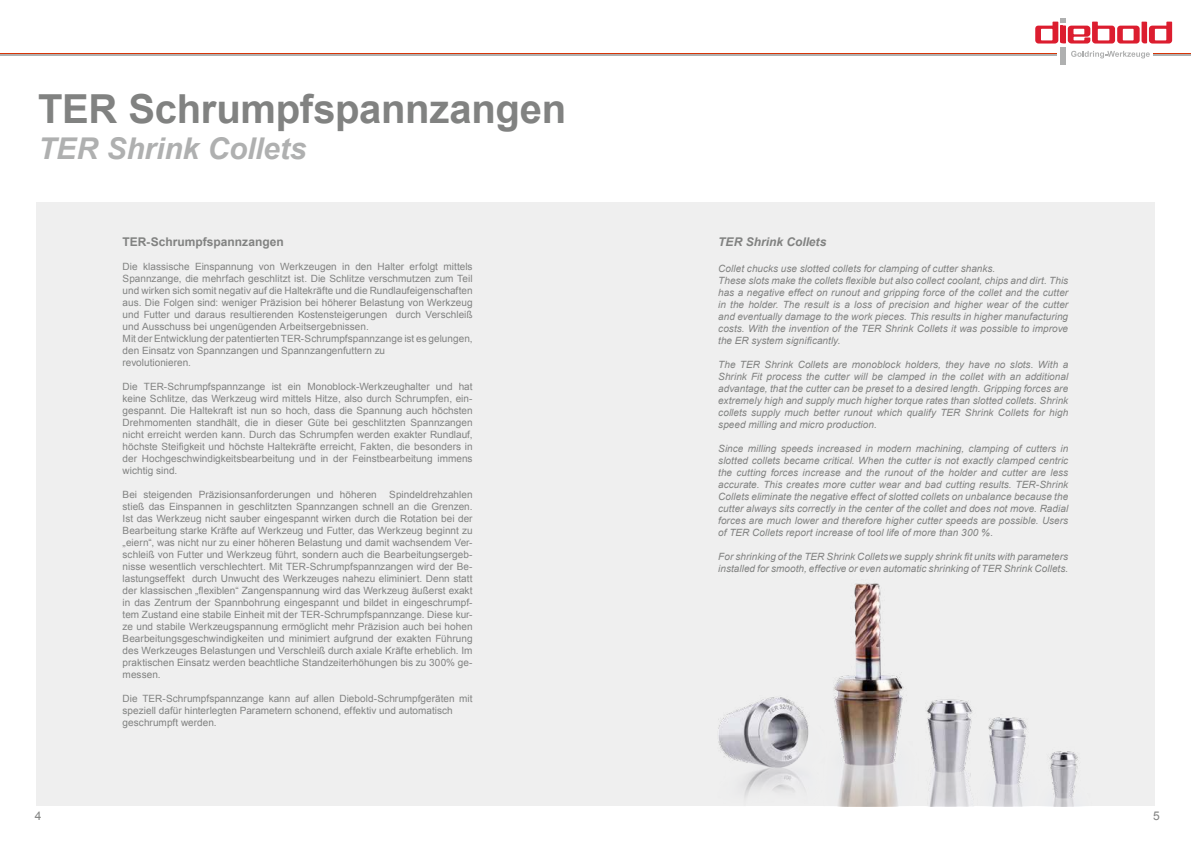
<style>
.page{position:relative;width:1191px;height:842px;background:#fff}
.page>*{position:absolute;margin:0;border:0;box-sizing:border-box;transform-origin:0 0}
.t1{font:700 40px "Arial";letter-spacing:-.01em;color:#818281}
.t2{font:italic 700 30px "Arial";letter-spacing:-.01em;color:#afb0b0}
.t3{font:700 12px "Arial";color:#818281}
.t4{font:italic 700 12px "Arial";color:#818281}
.t5{font:12px "Arial";color:#818281}
.t6{font:10px/12px "Arial";letter-spacing:.005em;color:#818281}
.t7{font:italic 10px/12px "Arial";color:#818281}
</style>
<div class="page">
<hr style="left:0;top:55px;width:1191px;height:1px;background:#afb0b0">
<hr style="left:0;top:53px;width:1191px;height:1px;background:#d83507">
<div style="left:1057px;top:12px;width:96px;height:60px;background:#fff"></div>
<div style="left:1060px;top:47px;width:6px;height:18px;background:#afb0b0"></div>
<svg style="left:1035px;top:18px;width:137px;height:26px"></svg>
<svg style="left:1071px;top:51px;width:78px;height:7px"></svg>
<div style="left:36px;top:203px;width:1119px;height:603px;background:#efefef"></div>
<img style="left:718px;top:583px;width:360px;height:223px">
<h1 class="t1" style="left:38px;top:82px;width:529px">TER Schrumpfspannzangen</h1>
<h2 class="t2" style="left:38px;top:128px;width:270px">TER Shrink Collets</h2>
<p class="t3" style="left:123px;top:233px;width:163px">TER-Schrumpfspannzangen</p>
<p class="t6" style="left:123px;top:260px;width:351px">Die klassische Einspannung von Werkzeugen in den Halter erfolgt mittels Spannzange, die mehrfach geschlitzt ist. Die Schlitze verschmutzen zum Teil und wirken sich somit negativ auf die Haltekräfte und die Rundlaufeigenschaften aus. Die Folgen sind: weniger Präzision bei höherer Belastung von Werkzeug und Futter und daraus resultierenden Kostensteigerungen durch Verschleiß und Ausschuss bei ungenügenden Arbeitsergebnissen.<br>Mit der Entwicklung der patentierten TER-Schrumpfspannzange ist es gelungen, den Einsatz von Spannzangen und Spannzangenfuttern zu<br>revolutionieren.</p>
<p class="t6" style="left:123px;top:380px;width:351px;text-align:justify">Die TER-Schrumpfspannzange ist ein Monoblock-Werkzeughalter und hat keine Schlitze, das Werkzeug wird mittels Hitze, also durch Schrumpfen, ein&shy;gespannt. Die Haltekraft ist nun so hoch, dass die Spannung auch höchsten Drehmomenten standhält, die in dieser Güte bei geschlitzten Spannzangen nicht erreicht werden kann. Durch das Schrumpfen werden exakter Rundlauf, höchste Steifigkeit und höchste Haltekräfte erreicht, Fakten, die besonders in der Hochgeschwindigkeitsbearbeitung und in der Feinstbearbeitung immens wichtig sind.</p>
<p class="t6" style="left:123px;top:488px;width:351px;text-align:justify">Bei steigenden Präzisionsanforderungen und höheren Spindeldrehzahlen stieß das Einspannen in geschlitzten Spannzangen schnell an die Grenzen.<br>Ist das Werkzeug nicht sauber eingespannt wirken durch die Rotation bei der Bearbeitung starke Kräfte auf Werkzeug und Futter, das Werkzeug beginnt zu „eiern“, was nicht nur zu einer höheren Belastung und damit wachsendem Ver&shy;schleiß von Futter und Werkzeug führt, sondern auch die Bearbeitungsergeb&shy;nisse wesentlich verschlechtert. Mit TER-Schrumpfspannzangen wird der Be&shy;lastungseffekt durch Unwucht des Werkzeuges nahezu eliminiert. Denn statt der klassischen „flexiblen“ Zangenspannung wird das Werkzeug äußerst exakt in das Zentrum der Spannbohrung eingespannt und bildet in eingeschrumpf&shy;tem Zustand eine stabile Einheit mit der TER-Schrumpfspannzange. Diese kur&shy;ze und stabile Werkzeugspannung ermöglicht mehr Präzision auch bei hohen Bearbeitungsgeschwindigkeiten und minimiert aufgrund der exakten Führung des Werkzeuges Belastungen und Verschleiß durch axiale Kräfte erheblich. Im praktischen Einsatz werden beachtliche Standzeiterhöhungen bis zu 300% ge&shy;messen.</p>
<p class="t6" style="left:123px;top:692px;width:351px">Die TER-Schrumpfspannzange kann auf allen Diebold-Schrumpfgeräten mit speziell dafür hinterlegten Parametern schonend, effektiv und automatisch geschrumpft werden.</p>
<p class="t4" style="left:718px;top:233px;width:110px">TER Shrink Collets</p>
<p class="t7" style="left:718px;top:263px;width:351px">Collet chucks use slotted collets for clamping of cutter shanks.<br>These slots make the collets flexible but also collect coolant, chips and dirt. This has a negative effect on runout and gripping force of the collet and the cutter in the holder. The result is a loss of precision and higher wear of the cutter and eventually damage to the work pieces. This results in higher manufacturing costs. With the invention of the TER Shrink Collets it was possible to improve the ER system significantly.</p>
<p class="t7" style="left:718px;top:359px;width:351px;text-align:justify">The TER Shrink Collets are monoblock holders, they have no slots. With a Shrink Fit process the cutter will be clamped in the collet with an additional advantage, that the cutter can be preset to a desired length. Gripping forces are extremely high and supply much higher torque rates than slotted collets. Shrink collets supply much better runout which qualify TER Shrink Collets for high speed milling and micro production.</p>
<p class="t7" style="left:718px;top:443px;width:351px;text-align:justify">Since milling speeds increased in modern machining, clamping of cutters in slotted collets became critical. When the cutter is not exactly clamped centric the cutting forces increase and the runout of the holder and cutter are less accurate. This creates more cutter wear and bad cutting results. TER-Shrink Collets eliminate the negative effect of slotted collets on unbalance because the cutter always sits correctly in the center of the collet and does not move. Radial forces are much lower and therefore higher cutter speeds are possible. Users of TER Collets report increase of tool life of more than 300 %.</p>
<p class="t7" style="left:718px;top:551px;width:351px">For shrinking of the TER Shrink Colletswe supply shrink fit units with parameters installed for smooth, effective or even automatic shrinking of TER Shrink Collets.</p>
<p class="t5" style="left:35px;top:808px;width:8px">4</p>
<p class="t5" style="left:1153px;top:808px;width:8px">5</p>
</div>
